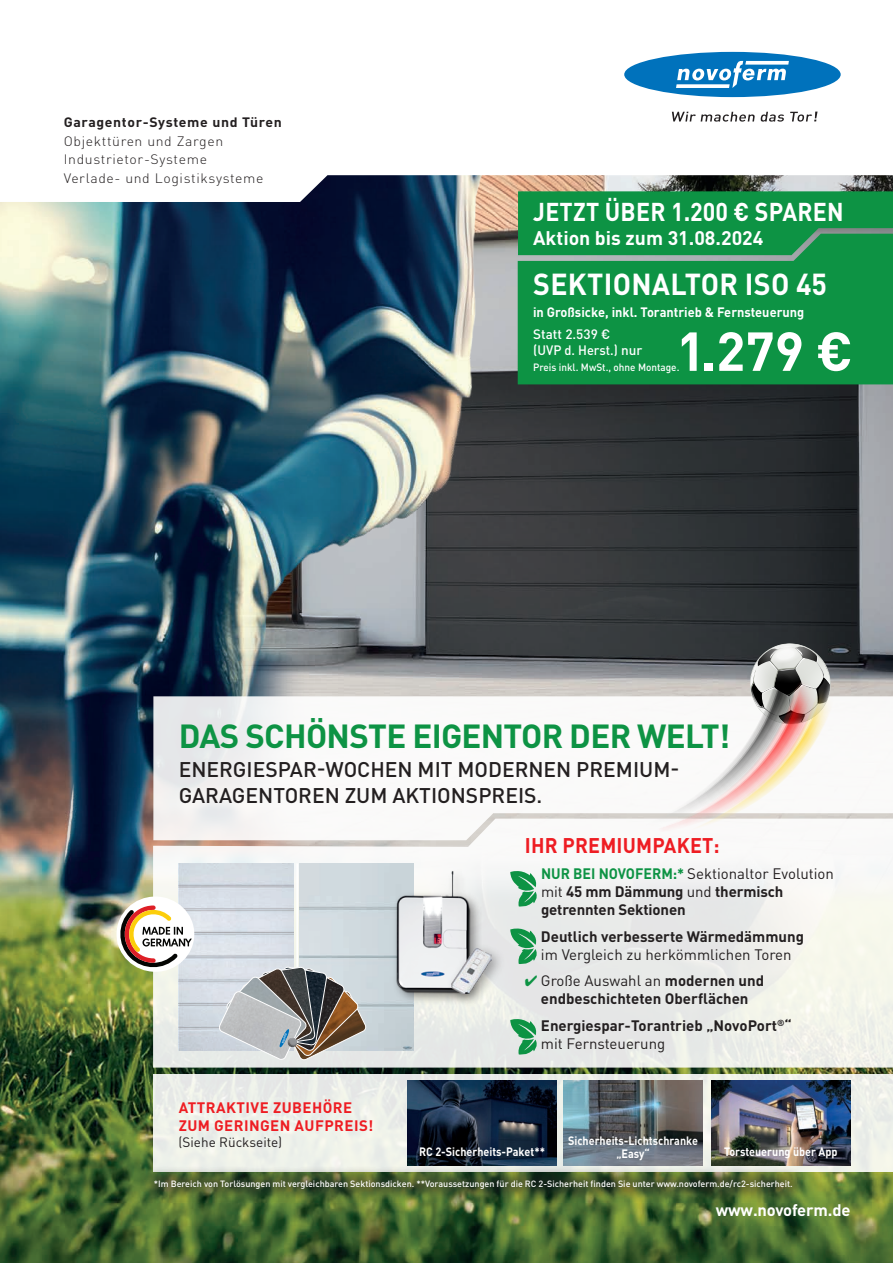
<style>
.page{position:relative;width:893px;height:1263px;background:#fff}
.page>*{position:absolute;margin:0;border:0;box-sizing:border-box;transform-origin:0 0}
.t1{font:700 54px "DIN Pro";color:#fff}
.t2{font:700 33px "DIN Pro";letter-spacing:-.02em;color:#0d9344}
.t3{font:700 30px "DIN Pro";letter-spacing:.01em;color:#fff;scale:.95 1}
.t4{font:700 25.5px "DIN Pro";letter-spacing:.01em;color:#fff;scale:.91 1}
.t5{font:500 21px/25.2px "DIN Pro";color:#231f20}
.t6{font:700 21px "DIN Pro";letter-spacing:.01em;color:#ee1d23;scale:.94 1}
.t7{font:700 19.5px "DIN Pro";color:#fff}
.t8{font:700 16.5px "DIN Pro";letter-spacing:-.01em;color:#fff}
.t9{font:700 15px/18px "DIN Pro";color:#231f20}
.t10{font:700 15px/18px "DIN Pro";letter-spacing:.03em;color:#ee1d23}
.t11{font:15px "DIN Pro";color:#231f20}
.t12{font:300 13.5px/18.5px "DIN Pro";letter-spacing:.045em;color:#231f20;scale:1.04 1}
.t13{font:700 13.5px "DIN Pro";color:#fff;scale:.95 1}
.t14{font:500 13.5px/16.2px "DIN Pro";color:#fff}
.t15{font:700 13.5px "DIN Pro";letter-spacing:.045em;color:#231f20;scale:1.04 1}
.t16{font:13.5px "DIN Pro";color:#231f20}
.t17{font:700 12px/13.5px "DIN Pro";color:#fff;text-align:center;scale:.9 1}
.t18{font:500 10.5px "DIN Pro";color:#fff;scale:.95 1}
.t19{font:500 9px "DIN Pro";color:#fff}
.s1{color:#0d9344}
.s2{font-weight:400}
</style>
<div class="page">
<img style="left:0;top:202px;width:893px;height:1061px">
<svg style="left:300px;top:51px;width:593px;height:151px"></svg>
<div style="left:624px;top:52px;width:217px;height:45px;background:#0072bc;border-radius:50%"></div>
<svg style="left:676px;top:61px;width:113px;height:27px"></svg>
<svg style="left:672px;top:112px;width:145px;height:10px"></svg>
<div style="left:153px;top:1074px;width:740px;height:98px;background:#edf0ea"></div>
<svg style="left:153px;top:840px;width:740px;height:227px;fill:#edeeea"></svg>
<svg style="left:153px;top:696px;width:740px;height:144px"></svg>
<img style="left:179px;top:863px;width:114px;height:187px">
<img style="left:300px;top:863px;width:114px;height:188px">
<hr style="left:296px;top:863px;width:2px;height:188px;background:#fff">
<svg style="left:219px;top:966px;width:147px;height:95px;background:#a09f9d"></svg>
<div style="left:391px;top:867px;width:92px;height:139px;background:#231f20;opacity:.5"></div>
<img style="left:384px;top:869px;width:101px;height:130px">
<div style="left:445px;top:942px;width:60px;height:65px;background:#231f20;opacity:.4"></div>
<img style="left:452px;top:948px;width:40px;height:45px">
<svg style="left:117px;top:896px;width:77px;height:76px"></svg>
<img style="left:408px;top:1081px;width:148px;height:83px">
<img style="left:563px;top:1081px;width:140px;height:83px">
<img style="left:711px;top:1081px;width:139px;height:85px">
<img style="left:787px;top:1098px;width:34px;height:68px">
<div style="left:139px;top:1164px;width:669px;height:40px;background:#231f20;opacity:.5"></div>
<svg style="left:626px;top:639px;width:212px;height:197px"></svg>
<svg style="left:510px;top:868px;width:29px;height:40px"></svg>
<svg style="left:510px;top:926px;width:29px;height:39px"></svg>
<svg style="left:510px;top:1016px;width:29px;height:40px"></svg>
<div style="left:518px;top:255px;width:375px;height:129px;background:#0d9344"></div>
<div style="left:518px;top:191px;width:375px;height:64px;background:#0d9344"></div>
<p class="t15" style="left:64px;top:113px;width:211px">Garagentor-Systeme und Türen</p>
<p class="t12" style="left:64px;top:131px;width:194px">Objekttüren und Zargen<br>Industrietor-Systeme<br>Verlade- und Logistiksysteme</p>
<h3 class="t4" style="left:533px;top:195px;width:343px">JETZT ÜBER 1.200 € SPAREN</h3>
<h3 class="t7" style="left:533px;top:224px;width:232px">Aktion bis zum 31.08.2024</h3>
<h3 class="t3" style="left:533px;top:264px;width:311px">SEKTIONALTOR ISO 45</h3>
<p class="t13" style="left:533px;top:303px;width:287px">in Großsicke, inkl. Torantrieb &amp; Fernsteuerung</p>
<p class="t14" style="left:533px;top:325px;width:111px">Statt 2.539 €<br>(UVP d. Herst.) nur</p>
<h1 class="t1" style="left:676px;top:315px;width:178px">1.279 €</h1>
<p class="t18" style="left:533px;top:360px;width:156px">Preis inkl. MwSt., ohne Montage.</p>
<h2 class="t2" style="left:179px;top:714px;width:553px">DAS SCHÖNSTE EIGENTOR DER WELT!</h2>
<h3 class="t5" style="left:179px;top:756px;width:502px">ENERGIESPAR-WOCHEN MIT MODERNEN PREMIUM-<br>GARAGENTOREN ZUM AKTIONSPREIS.</h3>
<h3 class="t6" style="left:525px;top:831px;width:209px">IHR PREMIUMPAKET:</h3>
<p class="t9" style="left:541px;top:864px;width:294px"><span class="s1">NUR BEI NOVOFERM:*</span> <span class="s2">Sektionaltor Evolution mit</span> 45 mm Dämmung <span class="s2">und</span> thermisch getrennten Sektionen</p>
<p class="t9" style="left:541px;top:927px;width:265px">Deutlich verbesserte Wärmedämmung</p>
<p class="t11" style="left:541px;top:944px;width:252px">im Vergleich zu herkömmlichen Toren</p>
<p class="t9" style="left:525px;top:971px;width:241px;text-align:center"><span class="s1">✔</span> <span class="s2">Große Auswahl an</span> modernen und endbeschichteten Oberflächen</p>
<p class="t9" style="left:541px;top:1016px;width:252px">Energiespar-Torantrieb „NovoPort<sup>®</sup>“ <span class="s2">mit Fernsteuerung</span></p>
<p class="t10" style="left:179px;top:1098px;width:196px">ATTRAKTIVE ZUBEHÖRE<br>ZUM GERINGEN AUFPREIS!</p>
<p class="t16" style="left:179px;top:1133px;width:105px">(Siehe Rückseite)</p>
<p class="t17" style="left:419px;top:1144px;width:141px">RC 2-Sicherheits-Paket**</p>
<p class="t17" style="left:568px;top:1133px;width:146px">Sicherheits-Lichtschranke „Easy“</p>
<p class="t17" style="left:724px;top:1144px;width:128px">Torsteuerung über App</p>
<p class="t19" style="left:154px;top:1177px;width:640px">*Im Bereich von Torlösungen mit vergleichbaren Sektionsdicken. **Voraussetzungen für die RC 2-Sicherheit finden Sie unter www.novoferm.de/rc2-sicherheit.</p>
<p class="t8" style="left:716px;top:1199px;width:136px">www.novoferm.de</p>
</div>
